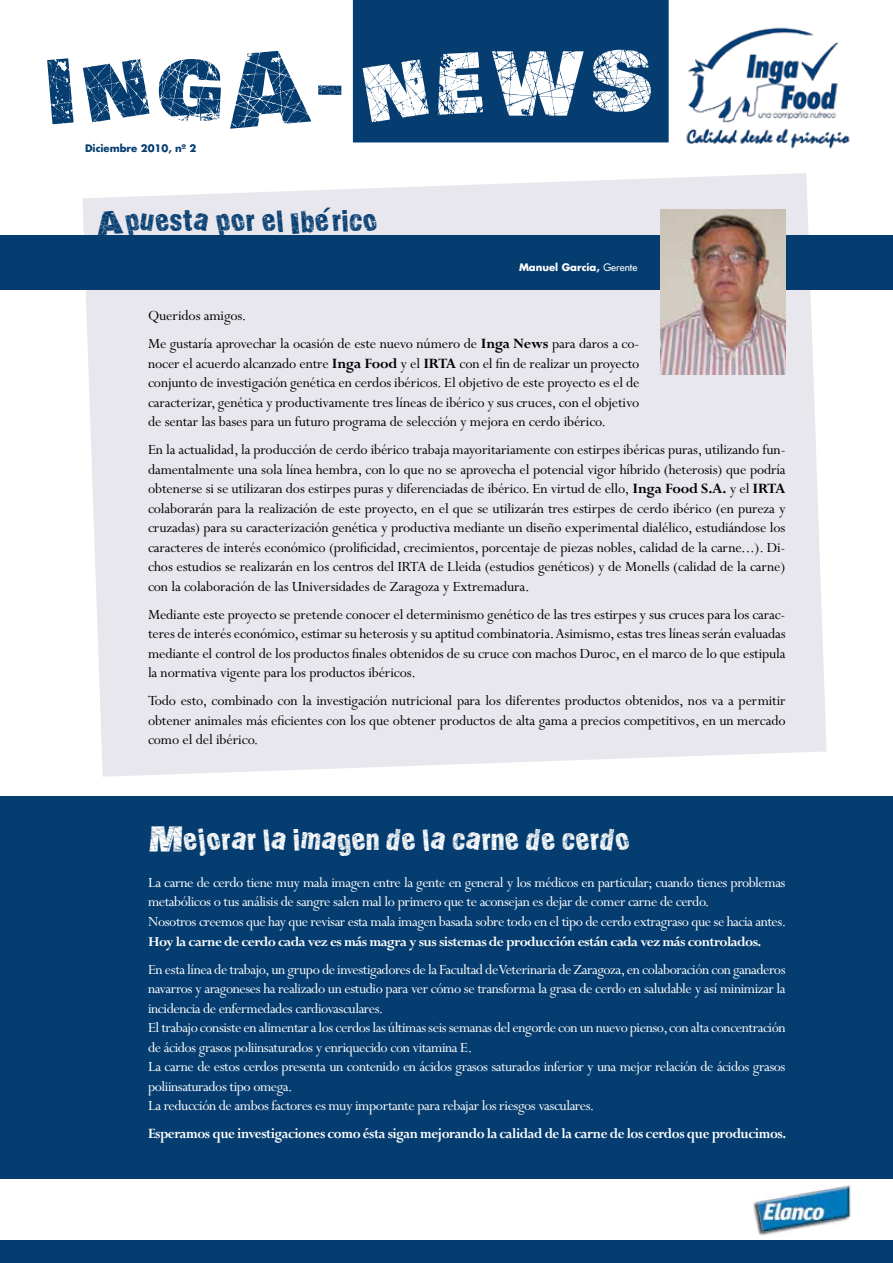
<style>
.page{position:relative;width:893px;height:1263px;background:#fff}
.page>*{position:absolute;margin:0;border:0;box-sizing:border-box;transform-origin:0 0}
.t1{font:95.1px "Actionofthe Time UC";color:#053d70}
.t2{font:30px "Actionofthe Time UC";letter-spacing:-.04em;color:#fff}
.t3{font:30px "Actionofthe Time UC";letter-spacing:-.04em;color:#053d70}
.t4{font:15.75px/19.5px "Perpetua";letter-spacing:-.01em;color:#000;text-align:justify}
.t5{font:15.75px/19.5px "Perpetua";letter-spacing:-.03em;color:#fff}
.t6{font:700 15.75px "Perpetua";letter-spacing:-.03em;color:#fff;scale:.93 1}
.t7{font:700 15px "Perpetua";letter-spacing:-.04em;color:#fff}
.t8{font:700 10.05px "Futura";color:#fff}
.t9{font:700 10.05px "Futura";color:#053d70}
.s1{font-size:81px}
.s2{font-size:94.5px;color:#fff}
.s3{color:#fff}
.s4{font-weight:400}
.s5{font-weight:700}
</style>
<div class="page">
<div style="left:0;top:796px;width:893px;height:383px;background:#053d70"></div>
<div style="left:353px;top:0;width:316px;height:142px;background:#053d70"></div>
<img style="left:686px;top:27px;width:164px;height:122px">
<img style="left:753px;top:1185px;width:99px;height:51px">
<div style="left:0;top:1241px;width:893px;height:22px;background:#053d70"></div>
<svg style="left:82px;top:173px;width:745px;height:604px;background:#e9e8ef"></svg>
<div style="left:0;top:236px;width:893px;height:54px;background:#053d70"></div>
<img style="left:661px;top:209px;width:125px;height:166px">
<h1 class="t1" style="left:43px;top:23px;width:614px">INGA<span class="s1">-</span> <span class="s2">N</span><span class="s3">EWS</span></h1>
<p class="t9" style="left:85px;top:141px;width:113px">Diciembre 2010, nº 2</p>
<h2 class="t3" style="left:96px;top:202px;width:283px">Apuesta por el Ibérico</h2>
<p class="t8" style="left:519px;top:260px;width:120px">Manuel García, <span class="s4">Gerente</span></p>
<p class="t4" style="left:148px;top:302px;width:493px;line-height:28px">Queridos amigos.<br>Me gustaría aprovechar la ocasión de este nuevo número de <span class="s5">Inga News</span> para daros a co-</p>
<p class="t4" style="left:148px;top:354px;width:493px">nocer el acuerdo alcanzado entre <span class="s5">Inga Food</span> y el <span class="s5">IRTA</span> con el fin de realizar un proyecto conjunto de investigación genética en cerdos ibéricos. El objetivo de este proyecto es el de caracterizar, genética y productivamente tres líneas de ibérico y sus cruces, con el objetivo de sentar las bases para un futuro programa de selección y mejora en cerdo ibérico.</p>
<p class="t4" style="left:148px;top:440px;width:639px">En la actualidad, la producción de cerdo ibérico trabaja mayoritariamente con estirpes ibéricas puras, utilizando fun&shy;damentalmente una sola línea hembra, con lo que no se aprovecha el potencial vigor híbrido (heterosis) que podría obtenerse si se utilizaran dos estirpes puras y diferenciadas de ibérico. En virtud de ello, <span class="s5">Inga Food S.A.</span> y el <span class="s5">IRTA </span>colaborarán para la realización de este proyecto, en el que se utilizarán tres estirpes de cerdo ibérico (en pureza y cruzadas) para su caracterización genética y productiva mediante un diseño experimental dialélico, estudiándose los caracteres de interés económico (prolificidad, crecimientos, porcentaje de piezas nobles, calidad de la carne...). Di&shy;chos estudios se realizarán en los centros del IRTA de Lleida (estudios genéticos) y de Monells (calidad de la carne) con la colaboración de las Universidades de Zaragoza y Extremadura.</p>
<p class="t4" style="left:148px;top:605px;width:639px">Mediante este proyecto se pretende conocer el determinismo genético de las tres estirpes y sus cruces para los carac&shy;teres de interés económico, estimar su heterosis y su aptitud combinatoria. Asimismo, estas tres líneas serán evaluadas mediante el control de los productos finales obtenidos de su cruce con machos Duroc, en el marco de lo que estipula la normativa vigente para los productos ibéricos.</p>
<p class="t4" style="left:148px;top:691px;width:639px">Todo esto, combinado con la investigación nutricional para los diferentes productos obtenidos, nos va a permitir obtener animales más eficientes con los que obtener productos de alta gama a precios competitivos, en un mercado como el del ibérico.</p>
<h2 class="t2" style="left:148px;top:821px;width:484px">Mejorar la imagen de la carne de cerdo</h2>
<p class="t5" style="left:148px;top:873px;width:640px">La carne de cerdo tiene muy mala imagen entre la gente en general y los médicos en particular; cuando tienes problemas metabólicos o tus análisis de sangre salen mal lo primero que te aconsejan es dejar de comer carne de cerdo.<br>Nosotros creemos que hay que revisar esta mala imagen basada sobre todo en el tipo de cerdo extragraso que se hacia antes.</p>
<p class="t7" style="left:148px;top:933px;width:615px">Hoy la carne de cerdo cada vez es más magra y sus sistemas de producción están cada vez más controlados.</p>
<p class="t5" style="left:148px;top:960px;width:639px">En esta línea de trabajo, un grupo de investigadores de la Facultad de Veterinaria de Zaragoza, en colaboración con ganaderos navarros y aragoneses ha realizado un estudio para ver cómo se transforma la grasa de cerdo en saludable y así minimizar la incidencia de enfermedades cardiovasculares.<br>El trabajo consiste en alimentar a los cerdos las últimas seis semanas del engorde con un nuevo pienso, con alta concentración de ácidos grasos poliinsaturados y enriquecido con vitamina E.<br>La carne de estos cerdos presenta un contenido en ácidos grasos saturados inferior y una mejor relación de ácidos grasos poliinsaturados tipo omega.<br>La reducción de ambos factores es muy importante para rebajar los riesgos vasculares.</p>
<p class="t6" style="left:148px;top:1125px;width:688px">Esperamos que investigaciones como ésta sigan mejorando la calidad de la carne de los cerdos que producimos.</p>
</div>
